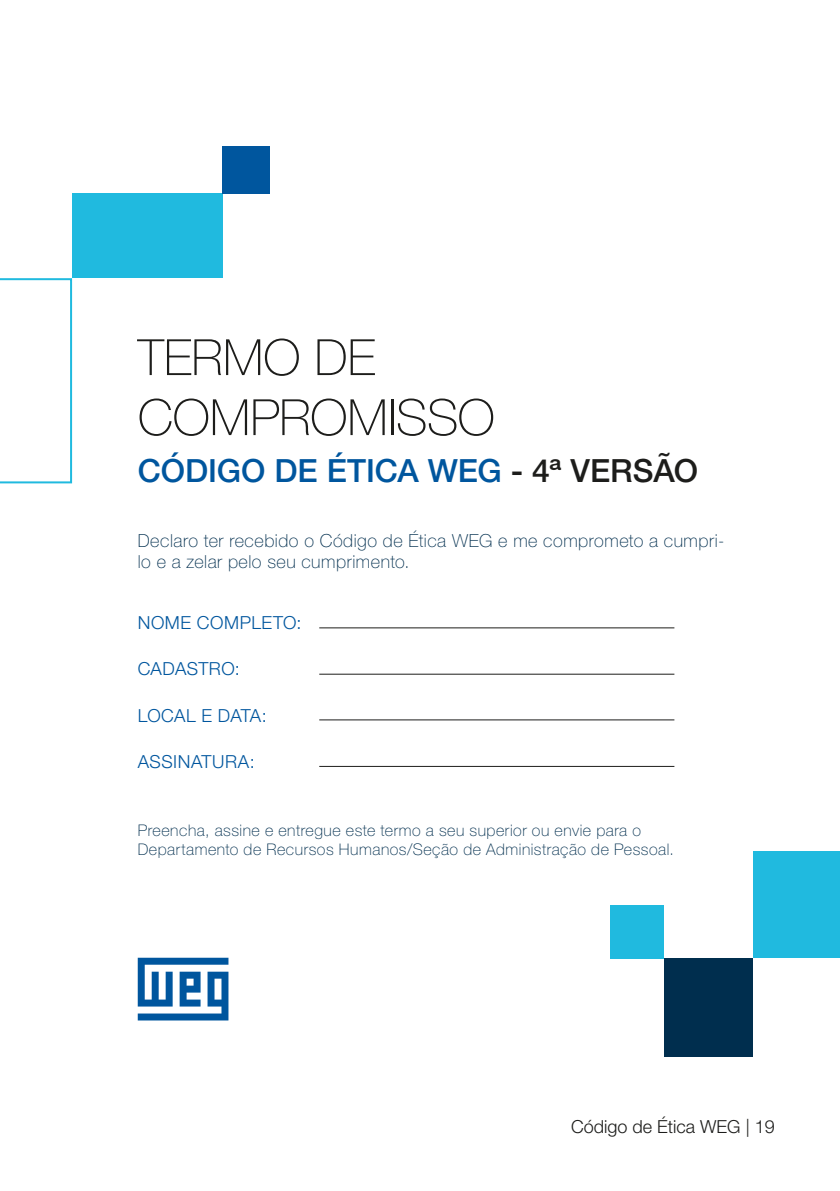
<style>
.page{position:relative;width:840px;height:1191px;background:#fff}
.page>*{position:absolute;margin:0;border:0;box-sizing:border-box;transform-origin:0 0}
.t1{font:100 50px/60px "Helvetica Neue LT Pro";letter-spacing:-.005em;color:#1d1d1b}
.t2{font:500 32px "Helvetica Neue LT Pro";letter-spacing:-.005em;color:#00569e}
.t3{font:100 18px/21.6px "Helvetica Neue LT Pro";letter-spacing:.03em;color:#002e4e}
.t4{font:300 18px "Helvetica Neue LT Pro";letter-spacing:.03em;color:#00569e}
.t5{font:300 18px "Helvetica Neue LT Pro";color:#1d1d1b}
.t6{font:300 18px "Helvetica Neue LT Pro";letter-spacing:.005em;color:#00569e}
.t7{font:100 16px/19.2px "Helvetica Neue LT Pro";letter-spacing:.03em;color:#002e4e}
.s1{color:#1d1d1b}
</style>
<div class="page">
<div style="left:663px;top:958px;width:89px;height:98px;background:#002e4e"></div>
<div style="left:610px;top:905px;width:53px;height:53px;background:#20badf"></div>
<div style="left:752px;top:851px;width:87px;height:107px;background:#20badf"></div>
<div style="left:72px;top:193px;width:150px;height:85px;background:#20badf"></div>
<div style="left:222px;top:146px;width:48px;height:47px;background:#00569e"></div>
<hr style="left:319px;top:627px;width:355px;height:1px;background:#1d1d1b">
<hr style="left:319px;top:674px;width:355px;height:1px;background:#1d1d1b">
<hr style="left:319px;top:719px;width:355px;height:1px;background:#1d1d1b">
<hr style="left:319px;top:766px;width:355px;height:1px;background:#1d1d1b">
<svg style="left:138px;top:957px;width:90px;height:63px"></svg>
<svg style="left:0;top:278px;width:72px;height:205px"></svg>
<h1 class="t1" style="left:138px;top:327px;width:358px">TERMO DE<br>COMPROMISSO</h1>
<h2 class="t2" style="left:138px;top:451px;width:561px">CÓDIGO DE ÉTICA WEG <span class="s1">- 4ª VERSÃO</span></h2>
<p class="t3" style="left:138px;top:529px;width:587px">Declaro ter recebido o Código de Ética WEG e me comprometo a cumpri&shy;lo e a zelar pelo seu cumprimento.</p>
<p class="t4" style="left:138px;top:612px;width:165px">NOME COMPLETO:</p>
<p class="t4" style="left:138px;top:658px;width:104px">CADASTRO:</p>
<p class="t6" style="left:138px;top:704px;width:130px">LOCAL E DATA:</p>
<p class="t4" style="left:138px;top:750px;width:118px">ASSINATURA:</p>
<p class="t7" style="left:138px;top:821px;width:537px">Preencha, assine e entregue este termo a seu superior ou envie para o<br>Departamento de Recursos Humanos/Seção de Administração de Pessoal.</p>
<p class="t5" style="left:570px;top:1115px;width:205px">Código de Ética WEG | 19</p>
</div>
